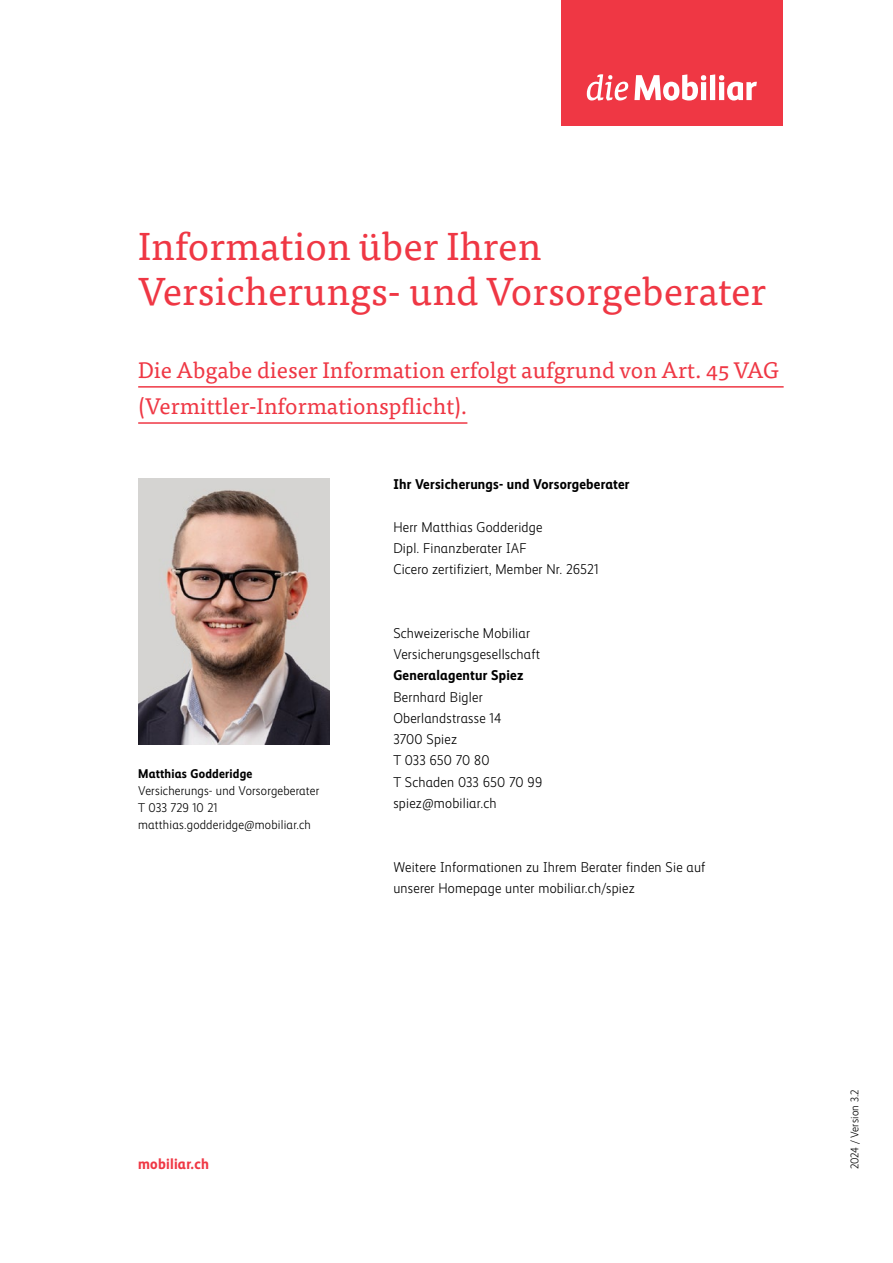
<style>
.page{position:relative;width:893px;height:1263px;background:#fff}
.page>*{position:absolute;margin:0;border:0;box-sizing:border-box;transform-origin:0 0}
.subheadline-1{font:39px/44.7px "Tisa Pro";color:#ef3744}
.Lead_Unterstrichen_1{font:22.5px/36.2px "Tisa Pro";color:#ef3744}
.t1{font:700 15px "Mobiliar Realist";letter-spacing:.015em;color:#ef3744}
.Adresse{font:300 14.25px/21.3px "Mobiliar Realist";letter-spacing:.015em;color:#000}
.paragraph_aftersubhe{font:300 14.25px/21.3px "Mobiliar Realist";letter-spacing:.015em;color:#000}
.paragraph_01{font:300 14.25px "Mobiliar Realist";letter-spacing:.015em;color:#000}
.subheadline-2{font:700 14.25px "Mobiliar Realist";letter-spacing:.015em;color:#000}
.Standort{font:700 14.25px "Mobiliar Realist";letter-spacing:.015em;color:#000}
.Email{font:300 14.25px "Mobiliar Realist";letter-spacing:.015em;color:#000}
.paragraph_02{font:300 12.75px "Mobiliar Realist";letter-spacing:.015em;color:#000}
.paragraph_02-2{font:700 12.75px "Mobiliar Realist";letter-spacing:.015em;color:#000}
.paragraph{font:300 11.25px "Mobiliar Realist";letter-spacing:.015em;color:#000}
</style>
<div class="page">
<hr style="left:138px;top:386px;width:646px;height:2px;background:#ef3744">
<hr style="left:138px;top:422px;width:329px;height:2px;background:#ef3744">
<img style="left:138px;top:479px;width:192px;height:265px">
<div style="left:561px;top:0;width:221px;height:125px;background:#ef3744"></div>
<svg style="left:587px;top:74px;width:41px;height:26px"></svg>
<svg style="left:634px;top:74px;width:123px;height:27px"></svg>
<p class="subheadline-1" style="left:138px;top:222px;width:629px">Information über Ihren<br>Versicherungs- und Vorsorgeberater</p>
<p class="Lead_Unterstrichen_1" style="left:138px;top:351px;width:642px">Die Abgabe dieser Information erfolgt aufgrund von Art. 45 VAG (Vermittler-Informationspflicht).</p>
<p class="subheadline-2" style="left:393px;top:476px;width:238px">Ihr Versicherungs- und Vorsorgeberater</p>
<p class="paragraph_02-2" style="left:138px;top:766px;width:116px">Matthias Godderidge</p>
<p class="paragraph_02" style="left:138px;top:784px;width:183px">Versicherungs- und Vorsorgeberater</p>
<p class="paragraph_02" style="left:138px;top:801px;width:81px">T 033 729 10 21</p>
<p class="paragraph_02" style="left:138px;top:818px;width:174px">matthias.godderidge@mobiliar.ch</p>
<p class="paragraph_01" style="left:393px;top:519px;width:151px">Herr Matthias Godderidge</p>
<p class="paragraph_01" style="left:393px;top:540px;width:135px">Dipl. Finanzberater IAF</p>
<p class="paragraph_01" style="left:393px;top:561px;width:207px">Cicero zertifiziert, Member Nr. 26521</p>
<p class="Adresse" style="left:393px;top:622px;width:148px">Schweizerische Mobiliar<br>Versicherungsgesellschaft</p>
<p class="Standort" style="left:393px;top:667px;width:132px">Generalagentur Spiez</p>
<p class="Adresse" style="left:393px;top:686px;width:91px">Bernhard Bigler</p>
<p class="Adresse" style="left:393px;top:708px;width:110px">Oberlandstrasse 14</p>
<p class="Adresse" style="left:393px;top:729px;width:65px">3700 Spiez</p>
<p class="Adresse" style="left:393px;top:750px;width:98px">T 033 650 70 80</p>
<p class="Adresse" style="left:393px;top:771px;width:150px">T Schaden 033 650 70 99</p>
<p class="Email" style="left:393px;top:795px;width:105px">spiez@mobiliar.ch</p>
<p class="paragraph_aftersubhe" style="left:393px;top:856px;width:313px">Weitere Informationen zu Ihrem Berater finden Sie auf unserer Homepage unter mobiliar.ch/spiez</p>
<p class="t1" style="left:138px;top:1155px;width:72px">mobiliar.ch</p>
<p class="paragraph" style="left:848px;top:1169px;width:82px;rotate:-90deg">2024 / Version 3.2</p>
</div>
